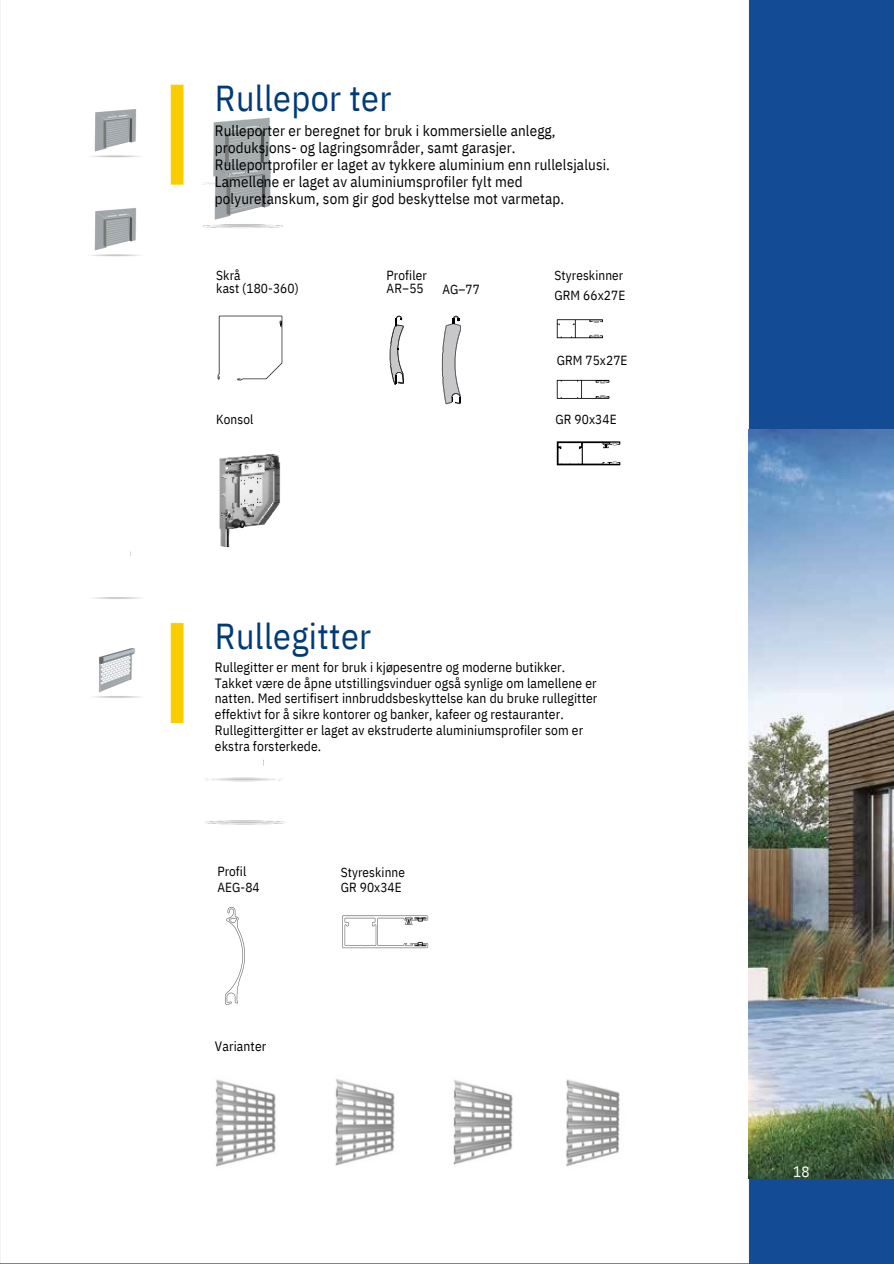
<style>
.page{position:relative;width:894px;height:1264px;background:#fff}
.page>*{position:absolute;margin:0;border:0;box-sizing:border-box;transform-origin:0 0}
.t1{font:36px "IBM Plex Sans Cond";letter-spacing:.01em;color:#003b78}
.t2{font:15px/16.8px "IBM Plex Sans Cond";letter-spacing:.01em;color:#000}
.t3{font:15px "IBM Plex Sans Cond";color:#fff}
.t4{font:13.5px/15.8px "IBM Plex Sans Cond";letter-spacing:.01em;color:#000}
.t5{font:13.2px/13.5px "IBM Plex Sans Cond";letter-spacing:.01em;color:#000}
</style>
<div class="page">
<div style="left:0;top:0;width:893px;height:1263px;background:#134b94"></div>
<img style="left:0;top:0;width:831px;height:1263px">
<img style="left:199px;top:1068px;width:434px;height:104px">
<img style="left:748px;top:429px;width:145px;height:749px">
<img style="left:193px;top:111px;width:96px;height:43px">
<svg style="left:556px;top:319px;width:47px;height:19px"></svg>
<svg style="left:556px;top:380px;width:53px;height:19px"></svg>
<svg style="left:556px;top:441px;width:64px;height:24px;background:#cbcbcb"></svg>
<div style="left:99px;top:154px;width:411px;height:933px;background:#fff"></div>
<p class="t1" style="left:215px;top:74px;width:178px">Rullepor ter</p>
<p class="t2" style="left:215px;top:122px;width:396px">Rulleporter er beregnet for bruk i kommersielle anlegg, produksjons- og lagringsområder, samt garasjer.<br>Rulleportprofiler er laget av tykkere aluminium enn rullelsjalusi.<br>Lamellene er laget av aluminiumsprofiler fylt med polyuretanskum, som gir god beskyttelse mot varmetap.</p>
<p class="t5" style="left:216px;top:268px;width:84px">Skrå<br>kast (180-360)</p>
<p class="t5" style="left:216px;top:412px;width:39px">Konsol</p>
<p class="t5" style="left:386px;top:268px;width:42px">Profiler<br>AR−55</p>
<p class="t5" style="left:442px;top:283px;width:39px">AG–77</p>
<p class="t5" style="left:554px;top:265px;width:72px;line-height:20.2px">Styreskinner<br>GRM 66x27E</p>
<p class="t5" style="left:556px;top:353px;width:72px">GRM 75x27E</p>
<p class="t5" style="left:555px;top:412px;width:63px">GR 90x34E</p>
<h1 class="t1" style="left:215px;top:612px;width:158px">Rullegitter</h1>
<p class="t4" style="left:215px;top:659px;width:384px">Rullegitter er ment for bruk i kjøpesentre og moderne butikker.<br>Takket være de åpne utstillingsvinduer også synlige om lamellene er natten. Med sertifisert innbruddsbeskyttelse kan du bruke rullegitter effektivt for å sikre kontorer og banker, kafeer og restauranter.<br>Rullegittergitter er laget av ekstruderte aluminiumsprofiler som er ekstra forsterkede.</p>
<p class="t5" style="left:217px;top:863px;width:44px;line-height:15.8px">Profil<br>AEG-84</p>
<p class="t4" style="left:215px;top:1038px;width:53px">Varianter</p>
<h2 class="t5" style="left:340px;top:864px;width:66px;line-height:14.7px">Styreskinne<br>GR 90x34E</h2>
<p class="t3" style="left:793px;top:1162px;width:18px">18</p>
</div>
